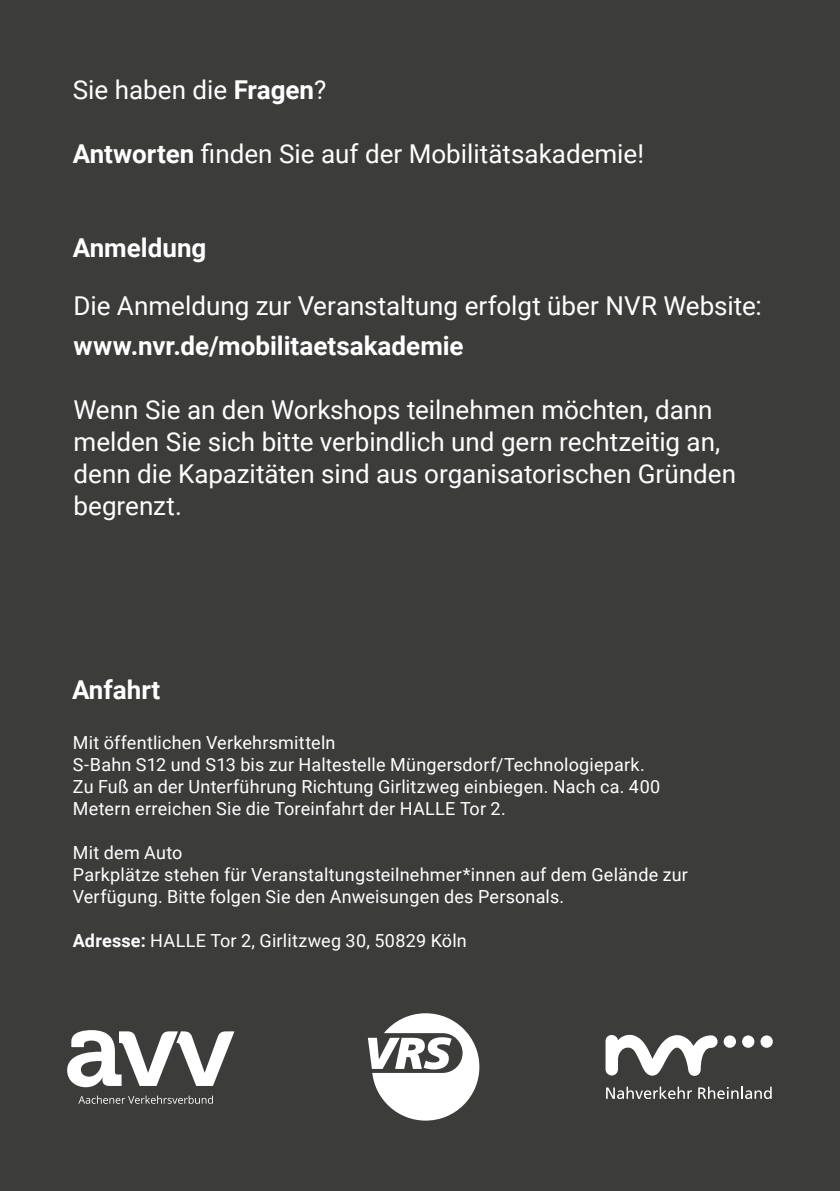
<style>
.page{position:relative;width:840px;height:1191px;background:#fff}
.page>*{position:absolute;margin:0;border:0;box-sizing:border-box;transform-origin:0 0}
.t1{font:26px/32px "Roboto";color:#fff}
.t2{font:700 26px "Roboto";color:#fff}
.t3{font:18px/22px "Roboto";letter-spacing:.015em;color:#fff}
.s1{font-weight:700}
</style>
<div class="page">
<div style="left:0;top:0;width:839px;height:1191px;background:#3c3c3b"></div>
<svg style="left:78px;top:1095px;width:135px;height:8px"></svg>
<svg style="left:67px;top:1030px;width:167px;height:57px"></svg>
<svg style="left:367px;top:1013px;width:112px;height:107px"></svg>
<svg style="left:606px;top:1086px;width:85px;height:13px"></svg>
<svg style="left:698px;top:1086px;width:73px;height:13px"></svg>
<svg style="left:605px;top:1034px;width:112px;height:41px"></svg>
<div style="left:760px;top:1035px;width:12px;height:12px;background:#fff;border-radius:50%"></div>
<div style="left:741px;top:1035px;width:13px;height:12px;background:#fff;border-radius:50%"></div>
<div style="left:723px;top:1035px;width:12px;height:12px;background:#fff;border-radius:50%"></div>
<h1 class="t1" style="left:73px;top:73px;width:255px">Sie haben die <span class="s1">Fragen</span>?</h1>
<h1 class="t1" style="left:73px;top:137px;width:572px"><span class="s1">Antworten</span> finden Sie auf der Mobilitätsakademie!</h1>
<h1 class="t2" style="left:73px;top:229px;width:135px">Anmeldung</h1>
<h1 class="t1" style="left:73px;top:289px;width:689px">Die Anmeldung zur Veranstaltung erfolgt über NVR Website:</h1>
<h1 class="t2" style="left:73px;top:328px;width:391px">www.nvr.de/mobilitaetsakademie</h1>
<h1 class="t1" style="left:73px;top:393px;width:663px">Wenn Sie an den Workshops teilnehmen möchten, dann melden Sie sich bitte verbindlich und gern rechtzeitig an, denn die Kapazitäten sind aus organisatorischen Gründen begrenzt.</h1>
<h1 class="t2" style="left:72px;top:672px;width:90px">Anfahrt</h1>
<p class="t3" style="left:73px;top:731px;width:588px">Mit öffentlichen Verkehrsmitteln<br>S-Bahn S12 und S13 bis zur Haltestelle Müngersdorf/Technologiepark.<br>Zu Fuß an der Unterführung Richtung Girlitzweg einbiegen. Nach ca. 400<br>Metern erreichen Sie die Toreinfahrt der HALLE Tor 2.</p>
<p class="t3" style="left:73px;top:841px;width:616px">Mit dem Auto<br>Parkplätze stehen für Veranstaltungsteilnehmer*innen auf dem Gelände zur<br>Verfügung. Bitte folgen Sie den Anweisungen des Personals.</p>
<p class="t3" style="left:73px;top:929px;width:395px"><span class="s1">Adresse:</span> HALLE Tor 2, Girlitzweg 30, 50829 Köln</p>
</div>
